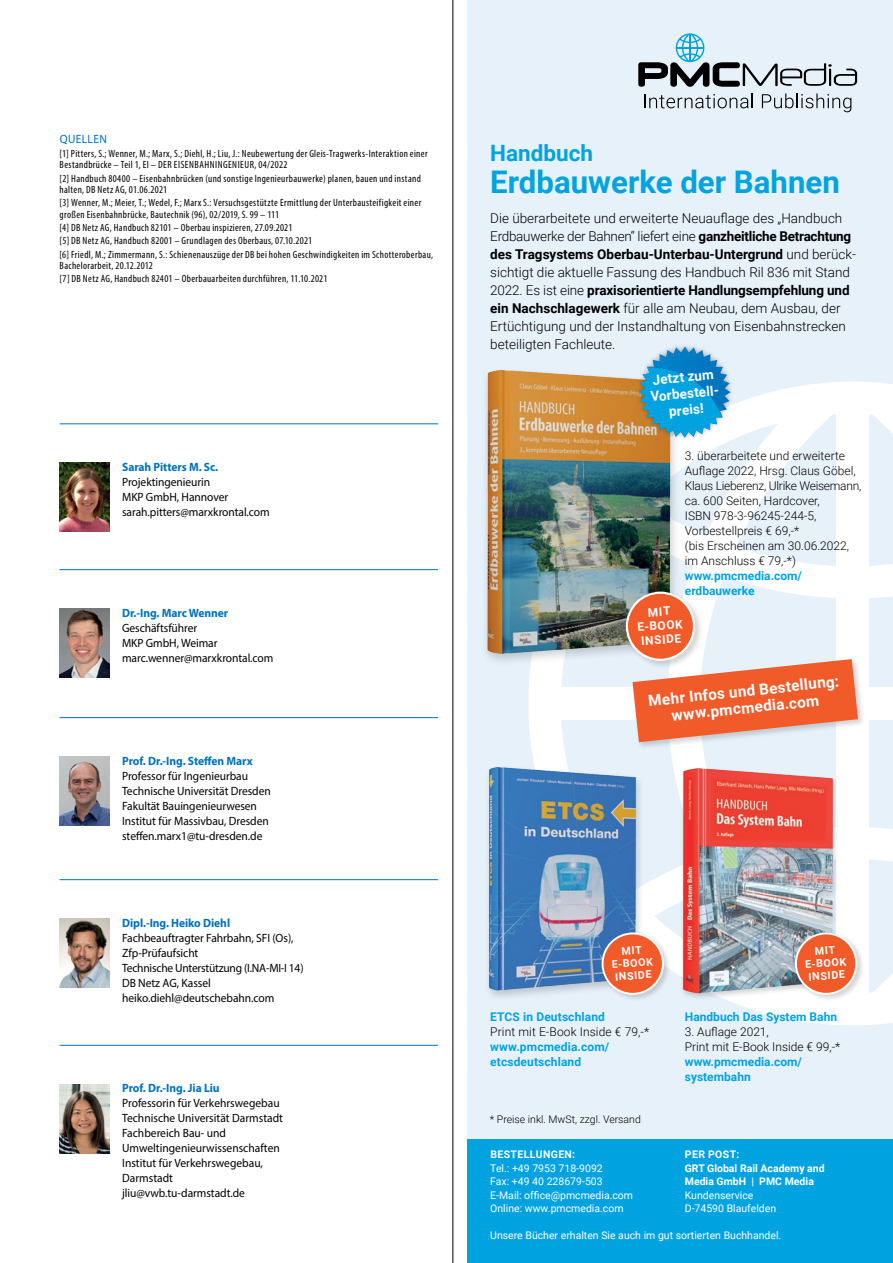
<style>
.page{position:relative;width:893px;height:1263px;background:#fff}
.page>*{position:absolute;margin:0;border:0;box-sizing:border-box;transform-origin:0 0}
.t1{font:700 31.2px "Roboto";color:#00a3df}
.t2{font:700 22.5px "Roboto";color:#00a3df}
.t3{font:700 15.3px/17px "Roboto";color:#fff;text-align:center}
.t4{font:300 13.5px/18px "Roboto";color:#000}
.t5{font:700 13.5px/16.5px "Roboto";color:#fff;text-align:center}
.t6{font:12px/15px "Myriad Pro";letter-spacing:-.005em;color:#000;scale:.96 1}
.t7{font:300 12px/15px "Roboto";color:#000}
.t8{font:700 12px/15px "Roboto";color:#00a3df}
.t9{font:700 12px "Myriad Pro";letter-spacing:-.005em;color:#0072bc;scale:.96 1}
.t10{font:12px "Myriad Pro";color:#0072bc;scale:.95 1}
.t11{font:700 11.85px/14px "Roboto";color:#fff;text-align:center}
.t12{font:700 10.65px/12.6px "Roboto";color:#fff;text-align:center}
.t13{font:condensed 10.5px/13.4px "Myriad Pro";letter-spacing:.03em;color:#000}
.t14{font:10.5px/13.5px "Roboto";color:#fff}
.t15{font:700 10.5px/13.5px "Roboto";color:#fff}
.t16{font:300 10.5px "Roboto";color:#000}
.t17{font:700 10.5px "Roboto";letter-spacing:.035em;color:#fff}
.s1{font-weight:700}
</style>
<div class="page">
<img style="left:60px;top:919px;width:49px;height:69px">
<hr style="left:60px;top:879px;width:378px;height:1px;background:#0072bc">
<img style="left:60px;top:757px;width:49px;height:69px">
<hr style="left:60px;top:717px;width:378px;height:1px;background:#0072bc">
<img style="left:60px;top:1084px;width:49px;height:69px">
<hr style="left:60px;top:1045px;width:378px;height:1px;background:#0072bc">
<img style="left:60px;top:609px;width:49px;height:69px">
<hr style="left:60px;top:569px;width:378px;height:1px;background:#0072bc">
<img style="left:60px;top:463px;width:49px;height:69px">
<hr style="left:60px;top:423px;width:378px;height:1px;background:#0072bc">
<div style="left:468px;top:0;width:425px;height:1152px;background:#e7f1fa"></div>
<div style="left:543px;top:687px;width:350px;height:33px;background:#fff"></div>
<svg style="left:638px;top:33px;width:219px;height:54px"></svg>
<svg style="left:644px;top:93px;width:109px;height:15px"></svg>
<svg style="left:762px;top:93px;width:89px;height:19px"></svg>
<div style="left:468px;top:1140px;width:425px;height:123px;background:#00a3df"></div>
<img style="left:488px;top:727px;width:121px;height:270px">
<div style="left:600px;top:931px;width:72px;height:71px;background:#000;opacity:.17"></div>
<svg style="left:602px;top:933px;width:61px;height:61px"></svg>
<img style="left:486px;top:369px;width:123px;height:318px">
<img style="left:609px;top:347px;width:284px;height:673px">
<div style="left:624px;top:590px;width:79px;height:79px;background:#000;opacity:.17"></div>
<div style="left:627px;top:593px;width:67px;height:67px;background:#f15a29;border-radius:50%"></div>
<div style="left:626px;top:592px;width:69px;height:69px;border:2px solid #fff;border-radius:50%"></div>
<hr style="left:452px;top:0;width:1px;height:1263px;background:#000">
<p class="t10" style="left:60px;top:132px;width:17px">Quellen</p>
<p class="t13" style="left:60px;top:148px;width:369px;line-height:11.2px">[1] Pitters, S.; Wenner, M.; Marx, S.; Diehl, H.; Liu, J.: Neubewertung der Gleis-Tragwerks-Interaktion einer<br>Bestandbrücke – Teil 1, EI – Der Eisenb</p>
<p class="t13" style="left:60px;top:158px;width:363px;text-indent:185px">ur, 04/2022<br>[2] Handbuch 80400 – Eisenbahnbrücken (und sonstige Ingenieurbauwerke) planen, bauen und instand</p>
<p class="t13" style="left:60px;top:183px;width:363px">halten, DB Netz AG, 01.06.2021<br>[3] Wenner, M.; Meier, T.; Wedel, F.; Marx S.: Versuchsgestützte Ermittlung der Unterbausteifigkeit einer</p>
<p class="t13" style="left:60px;top:207px;width:375px">großen Eisenbahnbrücke, Bautechnik (96), 02/2019, S. 99 – 111<br>[4] DB Netz AG, Handbuch 82101 – Oberbau inspizieren, 27.09.2021<br>[5] DB Netz AG, Handbuch 82001 – Grundlagen des Oberbaus, 07.10.2021<br>[6] Friedl, M.; Zimmermann, S.: Schienenauszüge der DB bei hohen Geschwindigkeiten im Schotteroberbau,</p>
<p class="t13" style="left:60px;top:259px;width:269px">Bachelorarbeit, 20.12.2012<br>[7] DB Netz AG, Handbuch 82401 – Oberbauarbeiten durchführen, 11.10.2021</p>
<p class="t13" style="left:199px;top:158px;width:11px">ahningenie</p>
<p class="t9" style="left:122px;top:459px;width:102px">Sarah Pitters M. Sc.</p>
<p class="t6" style="left:122px;top:474px;width:155px">Projektingenieurin<br>MKP GmbH, Hannover sarah.pitters@marxkrontal.com</p>
<p class="t9" style="left:122px;top:605px;width:112px">Dr.-Ing. Marc Wenner</p>
<p class="t6" style="left:122px;top:620px;width:159px">Geschäftsführer<br>MKP GmbH, Weimar marc.wenner@marxkrontal.com</p>
<p class="t9" style="left:122px;top:753px;width:137px">Prof. Dr.-Ing. Steffen Marx</p>
<p class="t6" style="left:122px;top:768px;width:156px">Professor für Ingenieurbau<br>Technische Universität Dresden<br>Fakultät Bauingenieurwesen<br>Institut für Massivbau, Dresden steffen.marx1@tu-dresden.de</p>
<p class="t9" style="left:122px;top:915px;width:114px">Dipl.-Ing. Heiko Diehl</p>
<p class="t6" style="left:122px;top:930px;width:191px">Fachbeauftragter Fahrbahn, SFI (Os),<br>Zfp-Prüfaufsicht<br>Technische Unterstützung (I.NA-MI-I 14)<br>DB Netz AG, Kassel heiko.diehl@deutschebahn.com</p>
<p class="t9" style="left:122px;top:1080px;width:103px">Prof. Dr.-Ing. Jia Liu</p>
<p class="t6" style="left:122px;top:1096px;width:169px">Professorin für Verkehrswegebau<br>Technische Universität Darmstadt<br>Fachbereich Bau- und<br>Umweltingenieurwissenschaften<br>Institut für Verkehrswegebau,<br>Darmstadt jliu@vwb.tu-darmstadt.de</p>
<h2 class="t2" style="left:490px;top:137px;width:104px">Handbuch</h2>
<h1 class="t1" style="left:490px;top:160px;width:351px">Erdbauwerke der Bahnen</h1>
<p class="t4" style="left:490px;top:208px;width:367px">Die überarbeitete und erweiterte Neuauflage des „Handbuch Erdbauwerke der Bahnen“ liefert eine <span class="s1">ganzheitliche Betrachtung des Tragsystems Oberbau-Unterbau-Untergrund</span> und berück&shy;sichtigt die aktuelle Fassung des Handbuch Ril 836 mit Stand 2022. Es ist eine <span class="s1">praxisorientierte Handlungsempfehlung und ein Nachschlagewerk</span> für alle am Neubau, dem Ausbau, der Ertüchtigung und der Instandhaltung von Eisenbahnstrecken beteiligten Fachleute.</p>
<p class="t5" style="left:648px;top:371px;width:72px;rotate:-5deg">Jetzt zum<br>Vorbestell&shy;preis!</p>
<p class="t7" style="left:685px;top:448px;width:178px">3. überarbeitete und erweiterte<br>Auflage 2022, Hrsg. Claus Göbel,<br>Klaus Lieberenz, Ulrike Weisemann, ca. 600 Seiten, Hardcover,<br>ISBN 978-3-96245-244-5,<br>Vorbestellpreis € 69,-*<br>(bis Erscheinen am 30.06.2022, im Anschluss € 79,-*)</p>
<p class="t8" style="left:685px;top:568px;width:119px">www.pmcmedia.com/ erdbauwerke</p>
<p class="t11" style="left:636px;top:606px;width:47px;rotate:-4deg">MIT<br>E-BOOK<br>INSIDE</p>
<h3 class="t3" style="left:647px;top:692px;width:193px;rotate:-6deg">Mehr Infos und Bestellung: www.pmcmedia.com</h3>
<p class="t12" style="left:611px;top:945px;width:43px;rotate:-4deg">MIT<br>E-BOOK<br>INSIDE</p>
<p class="t12" style="left:804px;top:945px;width:43px;rotate:-4deg">MIT<br>E-BOOK<br>INSIDE</p>
<p class="t8" style="left:490px;top:1008px;width:116px">ETCS in Deutschland</p>
<p class="t7" style="left:490px;top:1023px;width:161px">Print mit E-Book Inside € 79,-*</p>
<p class="t8" style="left:490px;top:1038px;width:121px">www.pmcmedia.com/ etcsdeutschland</p>
<p class="t16" style="left:490px;top:1112px;width:152px">* Preise inkl. MwSt, zzgl. Versand</p>
<p class="t8" style="left:685px;top:1008px;width:154px">Handbuch Das System Bahn</p>
<p class="t7" style="left:685px;top:1023px;width:157px">3. Auflage 2021,<br>Print mit E-Book Inside € 99,-*</p>
<p class="t8" style="left:685px;top:1053px;width:119px">www.pmcmedia.com/ systembahn</p>
<p class="t17" style="left:490px;top:1147px;width:86px">BESTELLUNGEN:</p>
<p class="t14" style="left:490px;top:1161px;width:144px">Tel.: +49 7953 718-9092<br>Fax: +49 40 228679-503<br>E-Mail: office@pmcmedia.com<br>Online: www.pmcmedia.com</p>
<p class="t15" style="left:685px;top:1147px;width:141px">PER POST:<br>GRT Global Rail Academy and<br>Media GmbH | PMC Media</p>
<p class="t14" style="left:685px;top:1188px;width:93px">Kundenservice<br>D-74590 Blaufelden</p>
<p class="t14" style="left:490px;top:1228px;width:293px">Unsere Bücher erhalten Sie auch im gut sortierten Buchhandel.</p>
</div>
